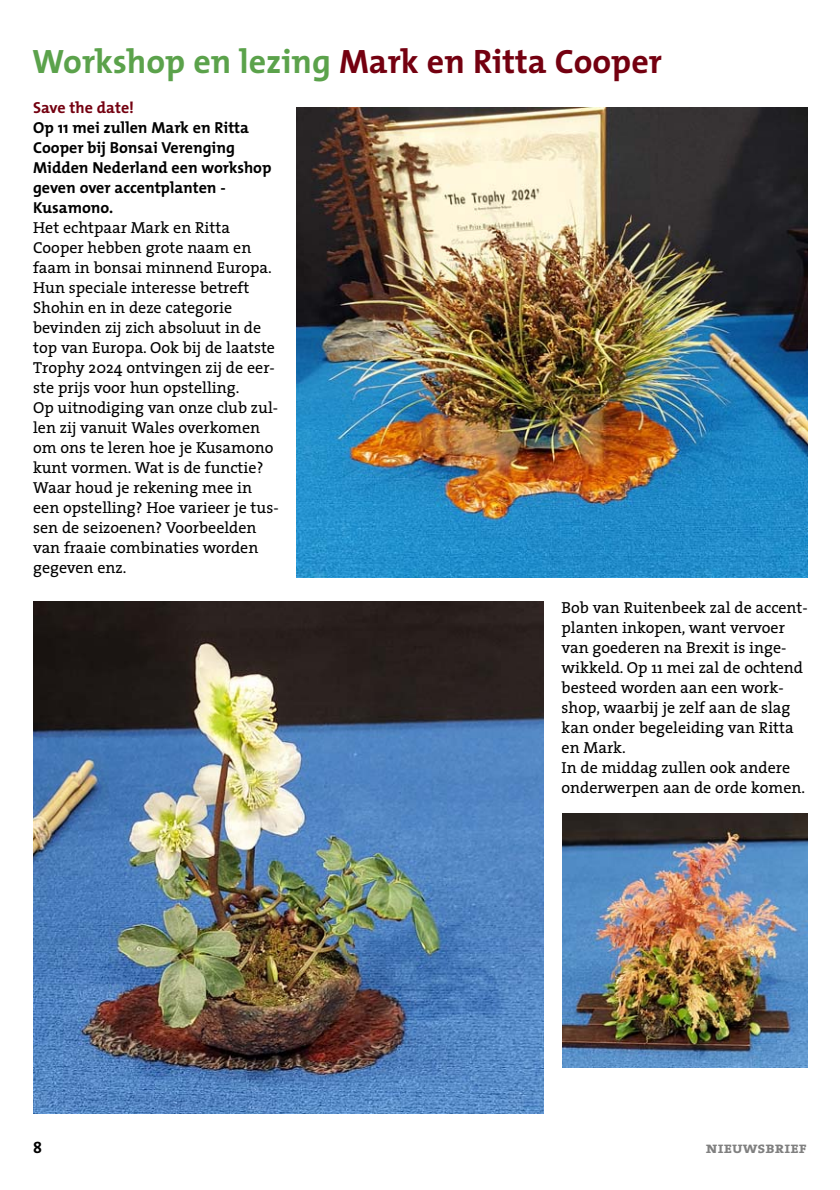
<style>
.page{position:relative;width:840px;height:1190px;background:#fff}
.page>*{position:absolute;margin:0;border:0;box-sizing:border-box;transform-origin:0 0}
.t1{font:700 34px "The Mix";color:#740010}
.t2{font:16px/20px "The Serif";color:#000}
.t3{font:700 16px/20px "The Mix";color:#000}
.t4{font:700 16px "The Mix";color:#740010}
.t5{font:16px "The Serif Bold Caps";color:#808080}
.s1{color:#5ba24b}
</style>
<div class="page">
<img style="left:33px;top:601px;width:510px;height:513px">
<img style="left:297px;top:108px;width:510px;height:470px">
<img style="left:562px;top:813px;width:245px;height:254px">
<h1 class="t1" style="left:32px;top:49px;width:631px"><span class="s1">Workshop en lezing</span> Mark en Ritta Cooper</h1>
<p class="t4" style="left:33px;top:102px;width:103px">Save the date!</p>
<p class="t3" style="left:33px;top:120px;width:240px">Op 11 mei zullen Mark en Ritta<br>Cooper bij Bonsai Verenging<br>Midden Nederland een workshop geven over accentplanten -<br>Kusamono.</p>
<p class="t2" style="left:33px;top:220px;width:247px">Het echtpaar Mark en Ritta<br>Cooper hebben grote naam en faam in bonsai minnend Europa.<br>Hun speciale interesse betreft<br>Shohin en in deze categorie bevinden zij zich absoluut in de top van Europa. Ook bij de laatste<br>Trophy 2024 ontvingen zij de eer&shy;ste prijs voor hun opstelling.<br>Op uitnodiging van onze club zul&shy;len zij vanuit Wales overkomen om ons te leren hoe je Kusamono kunt vormen. Wat is de functie?<br>Waar houd je rekening mee in een opstelling? Hoe varieer je tus&shy;sen de seizoenen? Voorbeelden van fraaie combinaties worden gegeven enz.</p>
<p class="t2" style="left:562px;top:600px;width:248px">Bob van Ruitenbeek zal de accent&shy;planten inkopen, want vervoer van goederen na Brexit is inge&shy;wikkeld. Op 11 mei zal de ochtend besteed worden aan een work&shy;shop, waarbij je zelf aan de slag kan onder begeleiding van Ritta en Mark.<br>In de middag zullen ook andere onderwerpen aan de orde komen.</p>
<p class="t3" style="left:33px;top:1139px;width:10px">8</p>
<p class="t5" style="left:706px;top:1138px;width:103px">nieuwsbrief</p>
</div>
